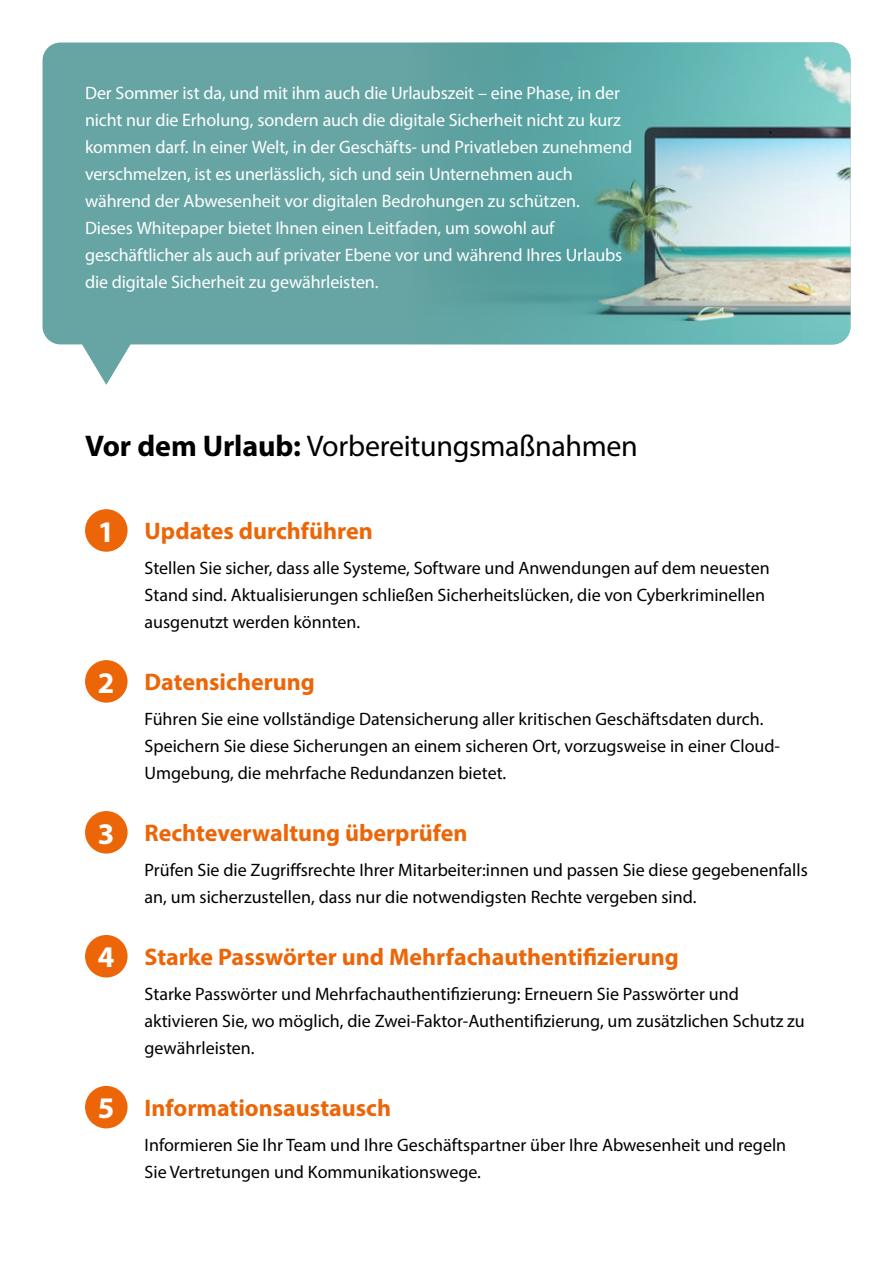
<style>
.page{position:relative;width:893px;height:1263px;background:#fff}
.page>*{position:absolute;margin:0;border:0;box-sizing:border-box;transform-origin:0 0}
.t1{font:30px "Myriad Pro";letter-spacing:-.01em;color:#000}
.t2{font:700 30px "Myriad Pro";color:#fff}
.t3{font:700 24px "Myriad Pro";color:#ec6608}
.t4{font:18px/27px "Myriad Pro";color:#000}
.t5{font:18px/27px "Myriad Pro";letter-spacing:-.01em;color:#fff}
.s1{font-weight:700}
</style>
<div class="page">
<svg style="left:43px;top:43px;width:366px;height:342px;background:#77afae"></svg>
<img style="left:409px;top:43px;width:441px;height:302px">
<div style="left:85px;top:509px;width:43px;height:43px;background:#ec6608;border-radius:50%"></div>
<div style="left:85px;top:660px;width:43px;height:43px;background:#ec6608;border-radius:50%"></div>
<div style="left:85px;top:811px;width:43px;height:42px;background:#ec6608;border-radius:50%"></div>
<div style="left:85px;top:935px;width:43px;height:42px;background:#ec6608;border-radius:50%"></div>
<div style="left:85px;top:1086px;width:43px;height:42px;background:#ec6608;border-radius:50%"></div>
<p class="t5" style="left:85px;top:79px;width:549px">Der Sommer ist da, und mit ihm auch die Urlaubszeit – eine Phase, in der nicht nur die Erholung, sondern auch die digitale Sicherheit nicht zu kurz kommen darf. In einer Welt, in der Geschäfts- und Privatleben zunehmend verschmelzen, ist es unerlässlich, sich und sein Unternehmen auch während der Abwesenheit vor digitalen Bedrohungen zu schützen.<br>Dieses Whitepaper bietet Ihnen einen Leitfaden, um sowohl auf geschäftlicher als auch auf privater Ebene vor und während Ihres Urlaubs die digitale Sicherheit zu gewährleisten.</p>
<h1 class="t1" style="left:85px;top:427px;width:554px"><span class="s1">Vor dem Urlaub:</span> Vorbereitungsmaßnahmen</h1>
<h1 class="t2" style="left:98px;top:512px;width:18px">1</h1>
<h2 class="t3" style="left:145px;top:516px;width:230px">Updates durchführen</h2>
<p class="t4" style="left:145px;top:554px;width:627px">Stellen Sie sicher, dass alle Systeme, Software und Anwendungen auf dem neuesten<br>Stand sind. Aktualisierungen schließen Sicherheitslücken, die von Cyberkriminellen ausgenutzt werden könnten.</p>
<h1 class="t2" style="left:98px;top:663px;width:18px">2</h1>
<h2 class="t3" style="left:145px;top:667px;width:172px">Datensicherung</h2>
<p class="t4" style="left:145px;top:705px;width:637px">Führen Sie eine vollständige Datensicherung aller kritischen Geschäftsdaten durch.<br>Speichern Sie diese Sicherungen an einem sicheren Ort, vorzugsweise in einer Cloud-<br>Umgebung, die mehrfache Redundanzen bietet.</p>
<h1 class="t2" style="left:98px;top:814px;width:18px">3</h1>
<h2 class="t3" style="left:145px;top:817px;width:324px">Rechteverwaltung überprüfen</h2>
<p class="t4" style="left:145px;top:856px;width:665px">Prüfen Sie die Zugriffsrechte Ihrer Mitarbeiter:innen und passen Sie diese gegebenenfalls an, um sicherzustellen, dass nur die notwendigsten Rechte vergeben sind.</p>
<h1 class="t2" style="left:98px;top:938px;width:18px">4</h1>
<h2 class="t3" style="left:145px;top:941px;width:536px">Starke Passwörter und Mehrfachauthentifizierung</h2>
<p class="t4" style="left:145px;top:980px;width:662px">Starke Passwörter und Mehrfachauthentifizierung: Erneuern Sie Passwörter und aktivieren Sie, wo möglich, die Zwei-Faktor-Authentifizierung, um zusätzlichen Schutz zu gewährleisten.</p>
<h1 class="t2" style="left:98px;top:1089px;width:18px">5</h1>
<h2 class="t3" style="left:145px;top:1092px;width:248px">Informationsaustausch</h2>
<p class="t4" style="left:145px;top:1131px;width:643px">Informieren Sie Ihr Team und Ihre Geschäftspartner über Ihre Abwesenheit und regeln<br>Sie Vertretungen und Kommunikationswege.</p>
</div>
